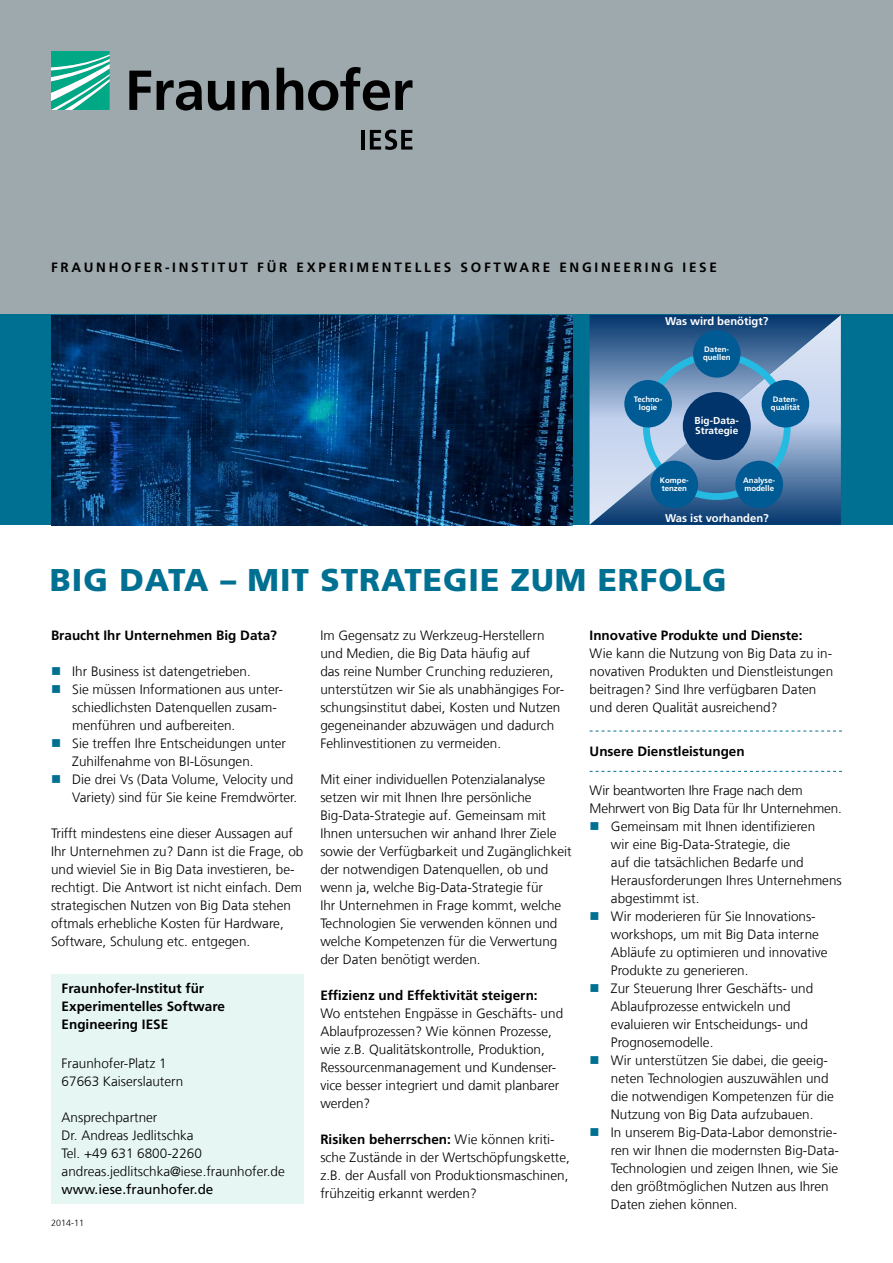
<style>
.page{position:relative;width:893px;height:1263px;background:#fff}
.page>*{position:absolute;margin:0;border:0;box-sizing:border-box;transform-origin:0 0}
.t1{font:900 31.5px "Frutiger LT Com";letter-spacing:.03em;color:#007092}
.t2{font:300 13.5px/18px "Frutiger LT Com";color:#000}
.t3{font:700 13.5px/18px "Frutiger LT Com";color:#000}
.t4{font:700 13.5px "Frutiger LT Com";letter-spacing:.2em;color:#000}
.t5{font:13.5px "Frutiger LT Com";color:#000}
.t6{font:700 11.25px "Frutiger LT Com";color:#fff}
.t7{font:700 10.05px/10.9px "Frutiger LT Com";color:#fff}
.t8{font:300 9px "Frutiger";color:#000}
.t9{font:700 7.95px/8.6px "Frutiger LT Com";color:#fff}
.s1{font-weight:700}
</style>
<div class="page">
<div style="left:0;top:0;width:893px;height:315px;background:#9ea9ad"></div>
<div style="left:0;top:315px;width:893px;height:210px;background:#007092"></div>
<div style="left:51px;top:974px;width:252px;height:230px;background:#e6f6f3"></div>
<svg style="left:51px;top:51px;width:59px;height:59px;background:#4abfa7"></svg>
<svg style="left:129px;top:67px;width:283px;height:44px"></svg>
<hr style="left:361px;top:130px;width:3px;height:20px;background:#000">
<svg style="left:370px;top:130px;width:42px;height:20px"></svg>
<img style="left:51px;top:315px;width:522px;height:210px">
<svg style="left:590px;top:731px;width:252px;height:1px"></svg>
<svg style="left:590px;top:771px;width:252px;height:1px"></svg>
<svg style="left:590px;top:315px;width:251px;height:210px;background:#6586ad"></svg>
<svg style="left:637px;top:352px;width:160px;height:153px;background:#79a1c6"></svg>
<div style="left:683px;top:392px;width:68px;height:68px;background:#00346b;border-radius:50%"></div>
<div style="left:693px;top:330px;width:47px;height:48px;background:#005a94;border-radius:50%"></div>
<div style="left:762px;top:380px;width:47px;height:47px;background:#005a94;border-radius:50%"></div>
<div style="left:735px;top:461px;width:48px;height:47px;background:#005a94;border-radius:50%"></div>
<div style="left:650px;top:461px;width:48px;height:47px;background:#005a94;border-radius:50%"></div>
<div style="left:624px;top:380px;width:48px;height:47px;background:#005a94;border-radius:50%"></div>
<p class="t4" style="left:51px;top:259px;width:287px">FRAUNHOFER-INSTITUT FÜR e xperi</p>
<p class="t3" style="left:356px;top:258px;width:27px">mente</p>
<p class="t3" style="left:415px;top:258px;width:28px">lles</p>
<p class="t3" style="left:461px;top:258px;width:22px">Soft</p>
<p class="t3" style="left:504px;top:258px;width:27px">ware</p>
<p class="t3" style="left:559px;top:258px;width:46px">en gineerin</p>
<p class="t3" style="left:664px;top:258px;width:36px">g Iese</p>
<p class="t6" style="left:665px;top:315px;width:105px">Was wird benötigt?</p>
<p class="t9" style="left:634px;top:395px;width:30px;text-align:center">Techno&shy;logie</p>
<p class="t9" style="left:703px;top:345px;width:29px">Daten&shy;quellen</p>
<p class="t7" style="left:695px;top:415px;width:46px">Big-Data-<br>Strategie</p>
<p class="t9" style="left:771px;top:395px;width:30px">Daten&shy;qualität</p>
<p class="t9" style="left:660px;top:475px;width:30px">Kompe&shy;tenzen</p>
<p class="t9" style="left:743px;top:475px;width:33px">Analyse&shy;modelle</p>
<p class="t6" style="left:665px;top:512px;width:105px">Was ist vorhanden?</p>
<h1 class="t1" style="left:50px;top:561px;width:678px">BIG DATA – MIT STRATEGIE ZUM ERFOLG</h1>
<p class="t3" style="left:51px;top:626px;width:228px">Braucht Ihr Unternehmen Big Data?</p>
<p class="t2" style="left:72px;top:662px;width:227px">Ihr Business ist datengetrieben.<br>Sie müssen Informationen aus unter&shy;schiedlichsten Datenquellen zusam&shy;menführen und aufbereiten.<br>Sie treffen Ihre Entscheidungen unter Zuhilfenahme von BI-Lösungen.<br>Die drei Vs (Data Volume, Velocity und Variety) sind für Sie keine Fremdwörter.</p>
<p class="t2" style="left:51px;top:824px;width:254px">Trifft mindestens eine dieser Aussagen auf Ihr Unternehmen zu? Dann ist die Frage, ob und wieviel Sie in Big Data investieren, be&shy;rechtigt. Die Antwort ist nicht einfach. Dem strategischen Nutzen von Big Data stehen oftmals erhebliche Kosten für Hardware, Software, Schulung etc. entgegen.</p>
<p class="t3" style="left:62px;top:979px;width:165px">Fraunhofer-Institut für<br>Experimentelles Software<br>Engineering IESE</p>
<p class="t2" style="left:62px;top:1054px;width:123px">Fraunhofer-Platz 1<br>67663 Kaiserslautern</p>
<p class="t2" style="left:62px;top:1108px;width:225px">Ansprechpartner<br>Dr. Andreas Jedlitschka<br>Tel. +49 631 6800-2260 andreas.jedlitschka@iese.fraunhofer.de</p>
<p class="t5" style="left:62px;top:1181px;width:153px">www.iese.fraunhofer.de</p>
<p class="t8" style="left:51px;top:1218px;width:35px">2014-11</p>
<p class="t2" style="left:320px;top:627px;width:245px">Im Gegensatz zu Werkzeug-Herstellern und Medien, die Big Data häufig auf<br>das reine Number Crunching reduzieren, unterstützen wir Sie als unabhängiges For&shy;schungsinstitut dabei, Kosten und Nutzen gegeneinander abzuwägen und dadurch Fehlinvestitionen zu vermeiden.</p>
<p class="t2" style="left:320px;top:771px;width:253px">Mit einer individuellen Potenzialanalyse setzen wir mit Ihnen Ihre persönliche Big-Data-Strategie auf. Gemeinsam mit Ihnen untersuchen wir anhand Ihrer Ziele sowie der Verfügbarkeit und Zugänglichkeit der notwendigen Datenquellen, ob und wenn ja, welche Big-Data-Strategie für<br>Ihr Unternehmen in Frage kommt, welche Technologien Sie verwenden können und welche Kompetenzen für die Verwertung der Daten benötigt werden.</p>
<p class="t3" style="left:320px;top:986px;width:219px">Effizienz und Effektivität steigern:</p>
<p class="t2" style="left:320px;top:1004px;width:244px">Wo entstehen Engpässe in Geschäfts- und Ablaufprozessen? Wie können Prozesse, wie z.B. Qualitätskontrolle, Produktion, Ressourcenmanagement und Kundenser&shy;vice besser integriert und damit planbarer werden?</p>
<p class="t2" style="left:320px;top:1130px;width:251px"><span class="s1">Risiken beherrschen:</span> Wie können kriti&shy;sche Zustände in der Wertschöpfungskette, z.B. der Ausfall von Produktionsmaschinen, frühzeitig erkannt werden?</p>
<p class="t3" style="left:590px;top:627px;width:214px">Innovative Produkte und Dienste:</p>
<p class="t2" style="left:590px;top:645px;width:245px">Wie kann die Nutzung von Big Data zu in&shy;novativen Produkten und Dienstleistungen beitragen? Sind Ihre verfügbaren Daten und deren Qualität ausreichend?</p>
<p class="t3" style="left:590px;top:742px;width:157px">Unsere Dienstleistungen</p>
<p class="t2" style="left:590px;top:781px;width:214px">Wir beantworten Ihre Frage nach dem</p>
<p class="t2" style="left:590px;top:799px;width:254px">Mehrwert von Big Data für Ihr Unternehmen.</p>
<p class="t2" style="left:611px;top:817px;width:206px">Gemeinsam mit Ihnen identifizieren</p>
<p class="t2" style="left:611px;top:835px;width:181px">wir eine Big-Data-Strategie, die</p>
<p class="t2" style="left:611px;top:853px;width:194px">auf die tatsächlichen Bedarfe und</p>
<p class="t2" style="left:611px;top:871px;width:232px">Herausforderungen Ihres Unternehmens</p>
<p class="t2" style="left:611px;top:889px;width:90px">abgestimmt ist.</p>
<p class="t2" style="left:611px;top:907px;width:206px">Wir moderieren für Sie Innovations-</p>
<p class="t2" style="left:611px;top:925px;width:210px">workshops, um mit Big Data interne</p>
<p class="t2" style="left:611px;top:943px;width:218px">Abläufe zu optimieren und innovative</p>
<p class="t2" style="left:611px;top:961px;width:139px">Produkte zu generieren.</p>
<p class="t2" style="left:611px;top:979px;width:204px">Zur Steuerung Ihrer Geschäfts- und</p>
<p class="t2" style="left:611px;top:997px;width:181px">Ablaufprozesse entwickeln und</p>
<p class="t2" style="left:611px;top:1015px;width:199px">evaluieren wir Entscheidungs- und</p>
<p class="t2" style="left:611px;top:1033px;width:104px">Prognosemodelle.</p>
<p class="t2" style="left:611px;top:1051px;width:219px">Wir unterstützen Sie dabei, die geeig-</p>
<p class="t2" style="left:611px;top:1069px;width:219px">neten Technologien auszuwählen und</p>
<p class="t2" style="left:611px;top:1087px;width:224px">die notwendigen Kompetenzen für die</p>
<p class="t2" style="left:611px;top:1105px;width:204px">Nutzung von Big Data aufzubauen.</p>
<p class="t2" style="left:611px;top:1123px;width:228px">In unserem Big-Data-Labor demonstrie-</p>
<p class="t2" style="left:611px;top:1141px;width:230px">ren wir Ihnen die modernsten Big-Data-</p>
<p class="t2" style="left:611px;top:1159px;width:229px">Technologien und zeigen Ihnen, wie Sie</p>
<p class="t2" style="left:611px;top:1177px;width:219px">den größtmöglichen Nutzen aus Ihren</p>
<p class="t2" style="left:611px;top:1195px;width:128px">Daten ziehen können.</p>
</div>
